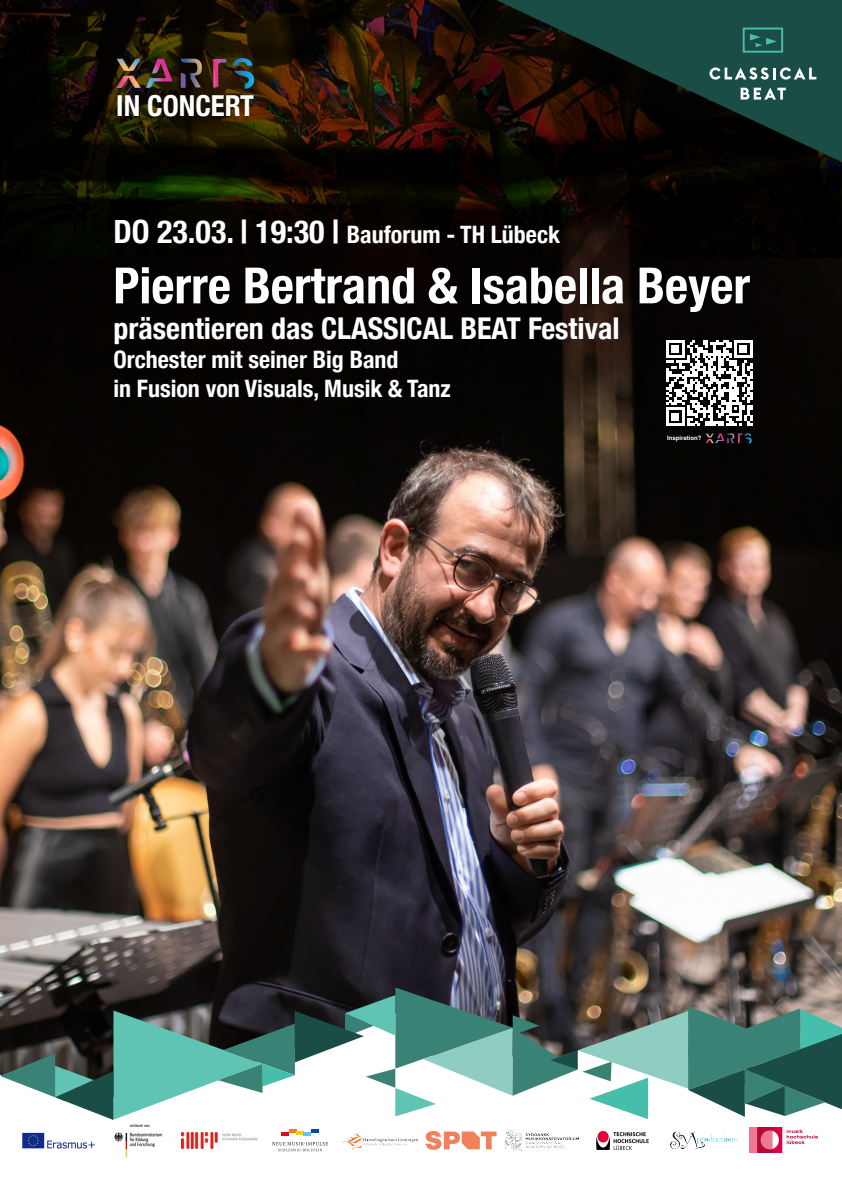
<style>
.page{position:relative;width:842px;height:1192px;background:#fff}
.page>*{position:absolute;margin:0;border:0;box-sizing:border-box;transform-origin:0 0}
.t1{font:700 condensed 50px "Helvetica Neue";color:#fff}
.t2{font:700 condensed 30px "Helvetica Neue";color:#fff}
.EUTIN_Lauftext_FETT{font:700 condensed 28.9px "Helvetica Neue";color:#fff}
.t3{font:700 condensed 24px "Helvetica Neue";color:#fff}
.t4{font:700 6px "Helvetica";color:#fff}
.s1{font-size:32px}
</style>
<div class="page">
<img style="left:0;top:0;width:842px;height:987px">
<svg style="left:0;top:987px;width:842px;height:133px"></svg>
<svg style="left:496px;top:0;width:346px;height:162px;background:#142721"></svg>
<svg style="left:742px;top:28px;width:42px;height:26px"></svg>
<svg style="left:709px;top:67px;width:107px;height:13px"></svg>
<svg style="left:741px;top:88px;width:45px;height:12px"></svg>
<img style="left:117px;top:58px;width:137px;height:31px">
<svg style="left:706px;top:433px;width:46px;height:10px"></svg>
<img style="left:22px;top:1132px;width:73px;height:17px">
<img style="left:342px;top:1132px;width:76px;height:19px">
<img style="left:181px;top:1132px;width:77px;height:17px">
<img style="left:505px;top:1130px;width:73px;height:21px">
<img style="left:670px;top:1131px;width:67px;height:19px">
<img style="left:114px;top:1124px;width:49px;height:33px">
<svg style="left:425px;top:1131px;width:72px;height:19px"></svg>
<svg style="left:272px;top:1142px;width:56px;height:9px"></svg>
<svg style="left:282px;top:1130px;width:36px;height:6px"></svg>
<img style="left:596px;top:1131px;width:52px;height:18px">
<img style="left:749px;top:1128px;width:69px;height:25px">
<svg style="left:666px;top:340px;width:86px;height:86px"></svg>
<p class="EUTIN_Lauftext_FETT" style="left:116px;top:82px;width:139px">IN CONCERT</p>
<p class="t3" style="left:113px;top:215px;width:448px"><span class="s1">DO 23.03. | 19:30 |</span> Bauforum - TH Lübeck</p>
<p class="t1" style="left:113px;top:244px;width:638px">Pierre Bertrand &amp; Isabella Beyer</p>
<p class="t2" style="left:113px;top:304px;width:508px">präsentieren das CLASSICAL BEAT Festival</p>
<p class="t3" style="left:113px;top:340px;width:287px">Orchester mit seiner Big Band</p>
<p class="t3" style="left:113px;top:368px;width:339px">in Fusion von Visuals, Musik &amp; Tanz</p>
<p class="t4" style="left:667px;top:435px;width:36px">Inspiration?</p>
</div>
